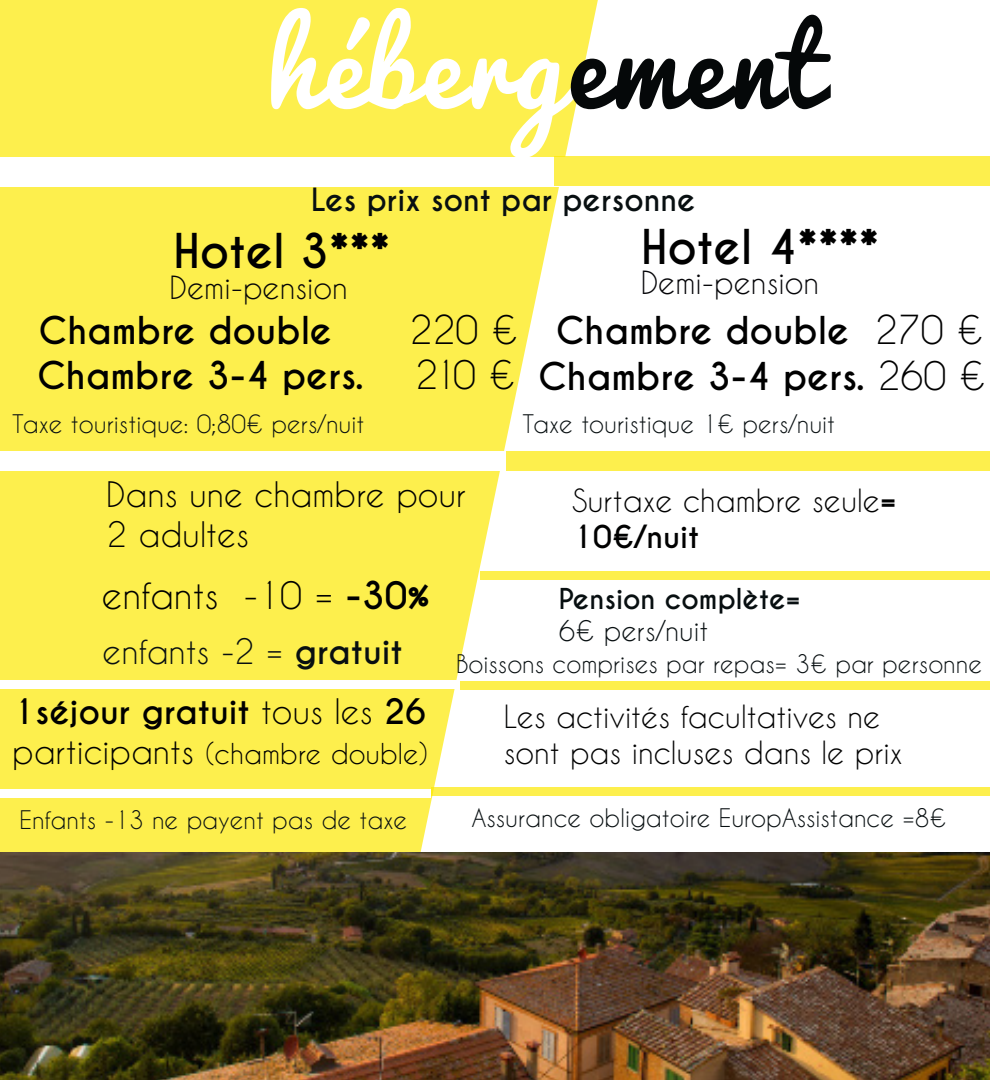
<style>
.page{position:relative;width:990px;height:1080px;background:#fff}
.page>*{position:absolute;margin:0;border:0;box-sizing:border-box;transform-origin:0 0}
.t1{font:108px "Pacifico";letter-spacing:.03em;color:#fff}
.t2{font:700 45px "Caviar Dreams";color:#000}
.t3{font:37.5px "Caviar Dreams";letter-spacing:-.055em;color:#000}
.t4{font:700 36px/46px "Caviar Dreams";color:#000;text-align:center}
.t5{font:36px "Caviar Dreams";color:#000}
.t6{font:33px/39.6px "Caviar Dreams";color:#000}
.t7{font:700 33px "Caviar Dreams";color:#000}
.t8{font:33px "Caviar Dreams";color:#080f11}
.t9{font:30px/36px "Caviar Dreams";color:#000101}
.t10{font:30px "Caviar Dreams";color:#040407}
.t11{font:700 30px "Caviar Dreams";color:#080f11}
.t12{font:27px "Caviar Dreams";color:#000}
.t13{font:700 27px "Caviar Dreams";color:#080f11}
.t14{font:27px "Caviar Dreams";color:#080f11}
.t15{font:24px "Caviar Dreams";color:#080f11}
.s1{color:#050809}
.s2{font-weight:400;font-size:37.5px}
.s3{font-weight:700}
.s4{font-weight:400}
.s5{font-size:33px}
</style>
<div class="page">
<svg style="left:0;top:0;width:605px;height:852px;fill:#fdef4d"></svg>
<div style="left:0;top:158px;width:576px;height:29px;background:#fff"></div>
<div style="left:555px;top:156px;width:435px;height:29px;background:#fdef4d"></div>
<div style="left:0;top:451px;width:508px;height:20px;background:#fff"></div>
<div style="left:506px;top:451px;width:484px;height:20px;background:#fdef4d"></div>
<div style="left:0;top:680px;width:480px;height:9px;background:#fff"></div>
<div style="left:431px;top:788px;width:559px;height:8px;background:#fdef4d"></div>
<div style="left:480px;top:572px;width:510px;height:8px;background:#fdef4d"></div>
<div style="left:460px;top:681px;width:530px;height:8px;background:#fdef4d"></div>
<div style="left:0;top:789px;width:431px;height:9px;background:#fff"></div>
<img style="left:0;top:852px;width:990px;height:228px">
<h1 class="t1" style="left:265px;top:9px;width:559px">héberg<span class="s1">ement</span></h1>
<p class="t11" style="left:311px;top:182px;width:386px">Les prix sont par personne</p>
<h2 class="t2" style="left:641px;top:220px;width:240px">Hotel 4****</h2>
<h2 class="t2" style="left:174px;top:224px;width:218px">Hotel 3***</h2>
<p class="t10" style="left:170px;top:270px;width:180px">Demi-pension</p>
<p class="t10" style="left:641px;top:265px;width:180px">Demi-pension</p>
<h3 class="t4" style="left:39px;top:308px;width:295px">Chambre double</h3>
<h3 class="t3" style="left:410px;top:307px;width:110px">220 €</h3>
<h3 class="t4" style="left:37px;top:354px;width:328px">Chambre 3-4 pers.</h3>
<h3 class="t3" style="left:416px;top:353px;width:101px">210 €</h3>
<h3 class="t4" style="left:538px;top:309px;width:449px">Chambre double <span class="s2">270 €<br></span>Chambre 3-4 pers. <span class="s2">260 €</span></h3>
<p class="t15" style="left:12px;top:409px;width:354px">Taxe touristique: 0;80€ pers/nuit</p>
<p class="t15" style="left:522px;top:409px;width:314px">Taxe touristique 1€ pers/nuit</p>
<h3 class="t6" style="left:106px;top:474px;width:361px">Dans une chambre pour<br>2 adultes</h3>
<h3 class="t5" style="left:102px;top:573px;width:329px">enfants -10 = <span class="s3">-30%</span></h3>
<p class="t9" style="left:572px;top:482px;width:326px">Surtaxe chambre seule<span class="s3">=<br>10€/nuit</span></p>
<p class="t13" style="left:559px;top:583px;width:243px">Pension complète=</p>
<p class="t14" style="left:559px;top:615px;width:151px">6€ pers/nuit</p>
<p class="t15" style="left:456px;top:649px;width:528px">Boissons comprises par repas= 3€ par personne</p>
<h3 class="t8" style="left:102px;top:632px;width:302px">enfants -2 = <span class="s3">gratuit</span></h3>
<h3 class="t7" style="left:12px;top:692px;width:415px">1séjour gratuit <span class="s4">tous les</span> 26</h3>
<p class="t12" style="left:12px;top:737px;width:417px"><span class="s5">participants</span> (chambre double)</p>
<p class="t9" style="left:504px;top:698px;width:400px">Les activités facultatives ne sont pas incluses dans le prix</p>
<p class="t15" style="left:20px;top:805px;width:389px">Enfants -13 ne payent pas de taxe</p>
<p class="t15" style="left:471px;top:803px;width:477px">Assurance obligatoire EuropAssistance =8€</p>
</div>
